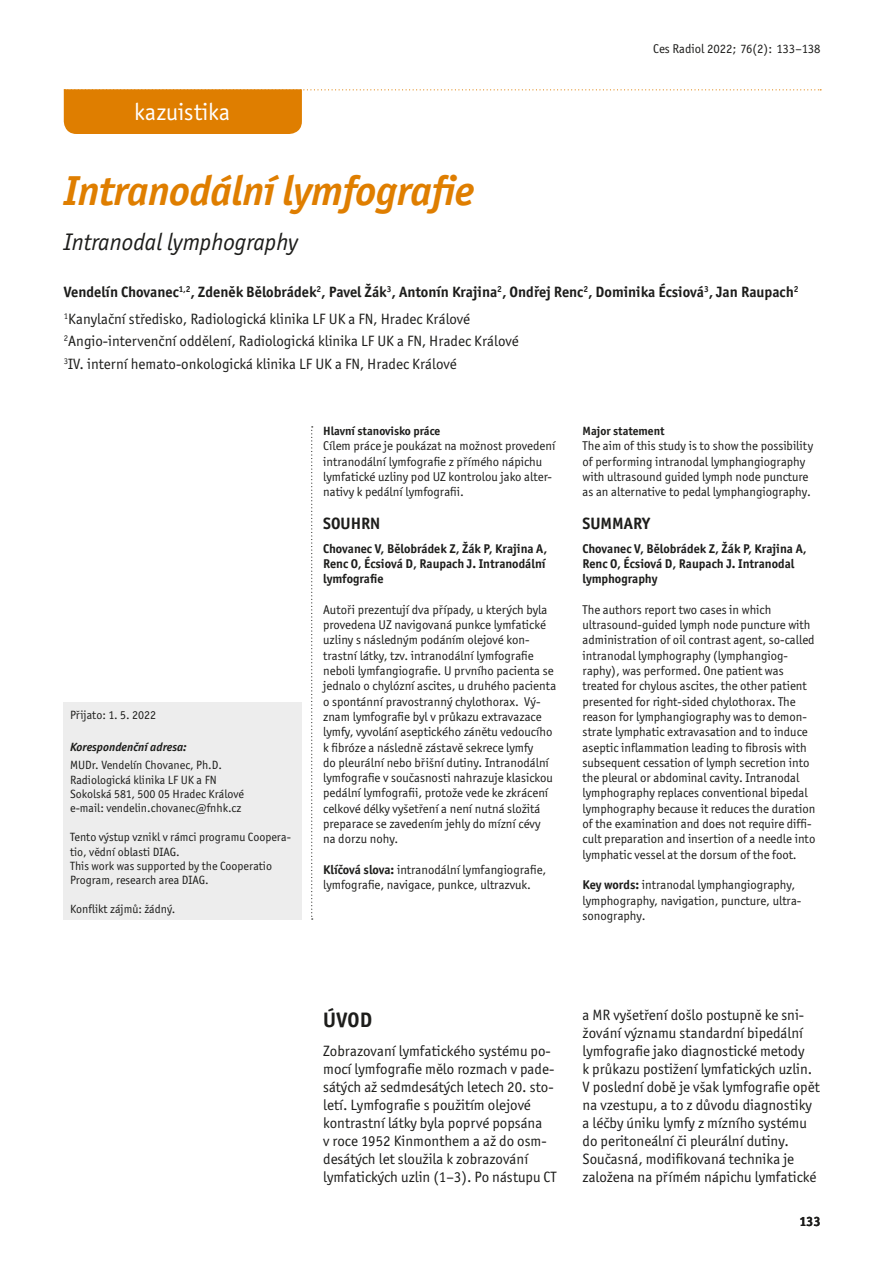
<style>
.page{position:relative;width:893px;height:1263px;background:#fff}
.page>*{position:absolute;margin:0;border:0;box-sizing:border-box;transform-origin:0 0}
.t1{font:italic 700 42px "Officina Sans Itc TOT";letter-spacing:-.02em;color:#df7e00}
.t2{font:italic 24px "Officina Sans Itc TOT";color:#1d1d1b}
.t3{font:24px "Officina Sans Itc TOT";color:#fff}
.t4{font:700 21px "Officina Sans Itc TOT";color:#1d1d1b}
.t5{font:700 16.5px "Officina Sans Itc TOT";color:#1d1d1b}
.t6{font:15px/18px "Officina Sans Itc TOT";color:#1d1d1b}
.t7{font:700 15px/26.5px "Officina Sans Itc TOT";color:#1d1d1b}
.t8{font:700 13.5px "Officina Sans Itc TOT";color:#1d1d1b}
.t9{font:12.75px/15.3px "Officina Sans Itc TOT";color:#1d1d1b}
.t10{font:700 12.75px/15.3px "Officina Sans Itc TOT";color:#1d1d1b;text-align:justify}
.t11{font:12px/14.4px "Officina Sans Itc TOT";color:#1d1d1b}
.t12{font:700 12px "Officina Sans Itc TOT";color:#1d1d1b}
.t13{font:italic 700 12px "Officina Sans Itc TOT";color:#1d1d1b}
.s1{font-weight:400}
.s2{font-weight:700}
</style>
<div class="page">
<svg style="left:311px;top:426px;width:2px;height:493px"></svg>
<div style="left:64px;top:702px;width:238px;height:217px;background:#ededed"></div>
<svg style="left:64px;top:89px;width:757px;height:45px"></svg>
<h2 class="t3" style="left:134px;top:98px;width:98px">kazuistika</h2>
<h1 class="t1" style="left:64px;top:165px;width:412px">Intranodální lymfografie</h1>
<h2 class="t2" style="left:64px;top:228px;width:236px">Intranodal lymphography</h2>
<p class="t9" style="left:653px;top:41px;width:169px">Ces Radiol 2022; 76(2): 133–138</p>
<p class="t7" style="left:64px;top:279px;width:736px">Vendelín Chovanec<sup>1,2</sup>, Zdeněk Bělobrádek<sup>2</sup>, Pavel Žák<sup>3</sup>, Antonín Krajina<sup>2</sup>, Ondřej Renc<sup>2</sup>, Dominika Écsiová<sup>3</sup>, Jan Raupach<sup>2<br></sup><sup>1</sup><span class="s1">Kanylační středisko, Radiologická klinika LF UK a FN, Hradec Králové</span></p>
<p class="t6" style="left:64px;top:330px;width:456px;line-height:22.2px"><sup>2</sup>Angio-intervenční oddělení, Radiologická klinika LF UK a FN, Hradec Králové<br><sup>3</sup>IV. interní hemato-onkologická klinika LF UK a FN, Hradec Králové</p>
<p class="t11" style="left:70px;top:708px;width:88px">Přijato: 1. 5. 2022</p>
<p class="t13" style="left:70px;top:739px;width:118px">Korespondenční adresa:</p>
<p class="t11" style="left:70px;top:758px;width:175px">MUDr. Vendelín Chovanec, Ph.D.<br>Radiologická klinika LF UK a FN Sokolská 581, 500 05 Hradec Králové e-mail: vendelin.chovanec@fnhk.cz</p>
<p class="t11" style="left:70px;top:830px;width:222px">Tento výstup vznikl v rámci programu Coopera&shy;tio, vědní oblasti DIAG.<br>This work was supported by the Cooperatio Program, research area DIAG.</p>
<p class="t11" style="left:70px;top:902px;width:107px">Konflikt zájmů: žádný.</p>
<p class="t12" style="left:323px;top:423px;width:119px">Hlavní stanovisko práce</p>
<p class="t9" style="left:323px;top:438px;width:234px">Cílem práce je poukázat na možnost provedení intranodální lymfografie z přímého nápichu lymfatické uzliny pod UZ kontrolou jako alter&shy;nativy k pedální lymfografii.</p>
<p class="t5" style="left:323px;top:513px;width:59px">SOUHRN</p>
<p class="t10" style="left:323px;top:540px;width:225px">Chovanec V, Bělobrádek Z, Žák P, Krajina A, Renc O, Écsiová D, Raupach J. Intranodální lymfografie</p>
<p class="t9" style="left:323px;top:602px;width:235px">Autoři prezentují dva případy, u kterých byla provedena UZ navigovaná punkce lymfatické uzliny s následným podáním olejové kon&shy;trastní látky, tzv. intranodální lymfografie neboli lymfangiografie. U prvního pacienta se jednalo o chylózní ascites, u druhého pacienta o spontánní pravostranný chylothorax. Vý&shy;znam lymfografie byl v průkazu extravazace lymfy, vyvolání aseptického zánětu vedoucího k fibróze a následně zástavě sekrece lymfy<br>do pleurální nebo břišní dutiny. Intranodální lymfografie v současnosti nahrazuje klasickou pedální lymfografii, protože vede ke zkrácení celkové délky vyšetření a není nutná složitá preparace se zavedením jehly do mízní cévy<br>na dorzu nohy.</p>
<p class="t9" style="left:323px;top:862px;width:225px"><span class="s2">Klíčová slova:</span> intranodální lymfangiografie, lymfografie, navigace, punkce, ultrazvuk.</p>
<p class="t12" style="left:583px;top:423px;width:84px">Major statement</p>
<p class="t9" style="left:583px;top:438px;width:232px">The aim of this study is to show the possibility of performing intranodal lymphangiography with ultrasound guided lymph node puncture as an alternative to pedal lymphangiography.</p>
<p class="t5" style="left:583px;top:513px;width:69px">SUMMARY</p>
<p class="t10" style="left:583px;top:540px;width:225px;text-align:left">Chovanec V, Bělobrádek Z, Žák P, Krajina A,<br>Renc O, Écsiová D, Raupach J. Intranodal lymphography</p>
<p class="t9" style="left:583px;top:602px;width:234px">The authors report two cases in which ultrasound-guided lymph node puncture with administration of oil contrast agent, so-called intranodal lymphography (lymphangiog&shy;raphy), was performed. One patient was treated for chylous ascites, the other patient presented for right-sided chylothorax. The reason for lymphangiography was to demon&shy;strate lymphatic extravasation and to induce aseptic inflammation leading to fibrosis with subsequent cessation of lymph secretion into the pleural or abdominal cavity. Intranodal lymphography replaces conventional bipedal lymphography because it reduces the duration of the examination and does not require diffi&shy;cult preparation and insertion of a needle into lymphatic vessel at the dorsum of the foot.</p>
<p class="t9" style="left:583px;top:877px;width:220px"><span class="s2">Key words:</span> intranodal lymphangiography, lymphography, navigation, puncture, ultra&shy;sonography.</p>
<h3 class="t4" style="left:323px;top:1007px;width:50px">ÚVOD</h3>
<p class="t6" style="left:323px;top:1042px;width:235px">Zobrazovaní lymfatického systému po&shy;mocí lymfografie mělo rozmach v pade&shy;sátých až sedmdesátých letech 20. sto&shy;letí. Lymfografie s použitím olejové kontrastní látky byla poprvé popsána<br>v roce 1952 Kinmonthem a až do osm&shy;desátých let sloužila k zobrazování lymfatických uzlin (1–3). Po nástupu CT</p>
<p class="t6" style="left:583px;top:1006px;width:239px">a MR vyšetření došlo postupně ke sni&shy;žování významu standardní bipedální lymfografie jako diagnostické metody<br>k průkazu postižení lymfatických uzlin.<br>V poslední době je však lymfografie opět na vzestupu, a to z důvodu diagnostiky a léčby úniku lymfy z mízního systému do peritoneální či pleurální dutiny.<br>Současná, modifikovaná technika je založena na přímém nápichu lymfatické</p>
<p class="t8" style="left:799px;top:1213px;width:23px">133</p>
</div>
